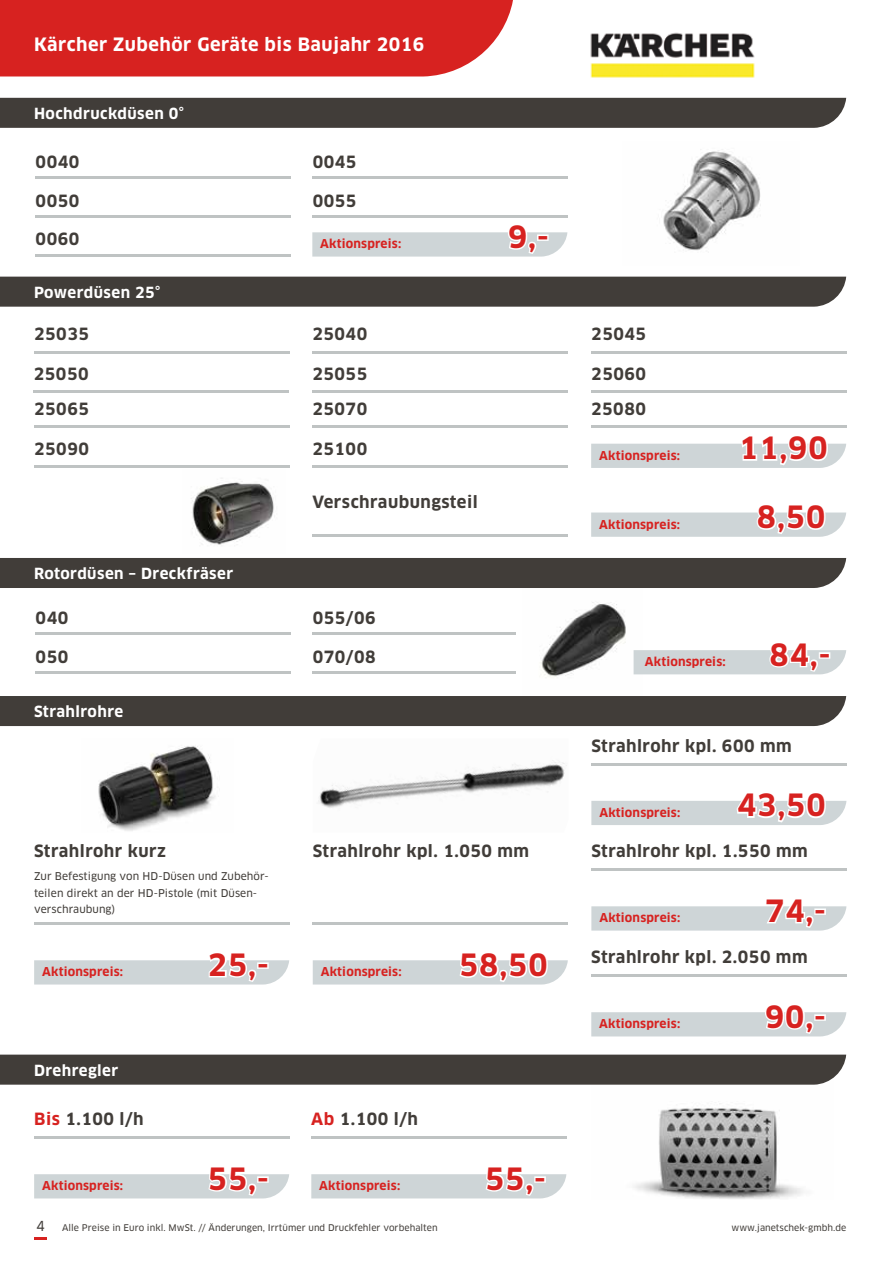
<style>
.page{position:relative;width:893px;height:1263px;background:#fff}
.page>*{position:absolute;margin:0;border:0;box-sizing:border-box;transform-origin:0 0}
.t1{font:700 30px "Clan OT";letter-spacing:.03em;color:#d72220}
.t2{font:700 18px "Clan OT";letter-spacing:.03em;color:#fff}
.t3{font:700 16.5px "Clan OT";letter-spacing:.03em;color:#413d39}
.t4{font:700 15px "Clan OT";letter-spacing:.03em;color:#fff}
.t5{font:13.5px "Clan OT News";color:#413d39}
.t6{font:700 12px "Clan OT";letter-spacing:.015em;color:#d72220}
.t7{font:10.5px/16.5px "Clan OT News";letter-spacing:.005em;color:#413d39}
.t8{font:9px "Clan OT News";letter-spacing:.005em;color:#413d39}
.s1{color:#d72220}
</style>
<div class="page">
<img style="left:634px;top:1103px;width:169px;height:96px">
<img style="left:663px;top:149px;width:98px;height:102px">
<img style="left:541px;top:602px;width:101px;height:76px">
<div style="left:0;top:0;width:513px;height:76px;background:#d72220"></div>
<svg style="left:34px;top:1237px;width:13px;height:2px"></svg>
<img style="left:590px;top:32px;width:165px;height:46px">
<div style="left:0;top:98px;width:846px;height:30px;background:#413d39"></div>
<div style="left:0;top:277px;width:846px;height:30px;background:#413d39"></div>
<div style="left:0;top:696px;width:846px;height:30px;background:#413d39"></div>
<div style="left:0;top:558px;width:846px;height:30px;background:#413d39"></div>
<svg style="left:0;top:1054px;width:846px;height:31px;background:#484440"></svg>
<svg style="left:312px;top:232px;width:255px;height:25px;background:#d2d9da"></svg>
<div style="left:537px;top:234px;width:12px;height:7px;border:3px solid #fff"></div>
<hr style="left:35px;top:176px;width:255px;height:2px;background:#bfc3c3">
<hr style="left:35px;top:632px;width:255px;height:2px;background:#bfc3c3">
<hr style="left:35px;top:216px;width:255px;height:2px;background:#bfc3c3">
<hr style="left:35px;top:672px;width:255px;height:2px;background:#bfc3c3">
<hr style="left:34px;top:352px;width:255px;height:2px;background:#bfc3c3">
<hr style="left:591px;top:352px;width:255px;height:2px;background:#bfc3c3">
<hr style="left:312px;top:390px;width:255px;height:2px;background:#bfc3c3">
<hr style="left:34px;top:425px;width:255px;height:3px;background:#bfc3c3">
<hr style="left:34px;top:466px;width:255px;height:2px;background:#bfc3c3">
<hr style="left:312px;top:352px;width:255px;height:2px;background:#bfc3c3">
<hr style="left:34px;top:390px;width:255px;height:2px;background:#bfc3c3">
<hr style="left:591px;top:390px;width:255px;height:2px;background:#bfc3c3">
<hr style="left:312px;top:425px;width:255px;height:3px;background:#bfc3c3">
<hr style="left:591px;top:425px;width:255px;height:3px;background:#bfc3c3">
<hr style="left:312px;top:466px;width:255px;height:2px;background:#bfc3c3">
<hr style="left:312px;top:535px;width:255px;height:2px;background:#bfc3c3">
<hr style="left:35px;top:254px;width:255px;height:3px;background:#bfc3c3">
<hr style="left:313px;top:176px;width:255px;height:2px;background:#bfc3c3">
<hr style="left:313px;top:632px;width:203px;height:2px;background:#bfc3c3">
<hr style="left:313px;top:216px;width:255px;height:2px;background:#bfc3c3">
<hr style="left:313px;top:672px;width:203px;height:2px;background:#bfc3c3">
<svg style="left:591px;top:443px;width:255px;height:25px"></svg>
<svg style="left:591px;top:512px;width:255px;height:25px;background:#d6dbdd"></svg>
<svg style="left:634px;top:636px;width:212px;height:38px"></svg>
<div style="left:819px;top:652px;width:11px;height:7px;border:3px solid #fff"></div>
<img style="left:191px;top:478px;width:83px;height:67px">
<img style="left:98px;top:746px;width:118px;height:85px">
<img style="left:318px;top:760px;width:249px;height:48px">
<hr style="left:34px;top:922px;width:255px;height:2px;background:#bfc3c3">
<hr style="left:34px;top:1136px;width:255px;height:3px;background:#bfc3c3">
<svg style="left:34px;top:960px;width:255px;height:24px;background:#d3d9db"></svg>
<div style="left:257px;top:962px;width:12px;height:7px;border:3px solid #fff"></div>
<svg style="left:34px;top:1174px;width:255px;height:24px;background:#d3d9db"></svg>
<div style="left:257px;top:1176px;width:12px;height:7px;border:3px solid #fff"></div>
<hr style="left:591px;top:763px;width:255px;height:2px;background:#bfc3c3">
<svg style="left:591px;top:801px;width:255px;height:24px"></svg>
<hr style="left:311px;top:1136px;width:255px;height:3px;background:#bfc3c3">
<svg style="left:311px;top:1174px;width:255px;height:24px;background:#d3d9db"></svg>
<div style="left:534px;top:1176px;width:12px;height:7px;border:3px solid #fff"></div>
<hr style="left:591px;top:868px;width:255px;height:3px;background:#bfc3c3">
<svg style="left:591px;top:906px;width:255px;height:24px;background:#d3d9db"></svg>
<div style="left:814px;top:908px;width:12px;height:7px;border:3px solid #fff"></div>
<hr style="left:591px;top:974px;width:255px;height:3px;background:#bfc3c3">
<svg style="left:591px;top:1012px;width:255px;height:24px;background:#d3d9db"></svg>
<div style="left:814px;top:1014px;width:12px;height:7px;border:3px solid #fff"></div>
<hr style="left:313px;top:922px;width:255px;height:2px;background:#bfc3c3">
<svg style="left:313px;top:960px;width:255px;height:24px"></svg>
<p class="t2" style="left:34px;top:34px;width:392px">Kärcher Zubehör Geräte bis Baujahr 2016</p>
<p class="t4" style="left:34px;top:104px;width:151px">Hochdruckdüsen 0°</p>
<p class="t3" style="left:36px;top:152px;width:45px">0040</p>
<p class="t3" style="left:36px;top:191px;width:45px">0050</p>
<p class="t3" style="left:36px;top:230px;width:45px">0060</p>
<p class="t4" style="left:34px;top:283px;width:128px">Powerdüsen 25°</p>
<p class="t3" style="left:313px;top:152px;width:45px">0045</p>
<p class="t3" style="left:313px;top:191px;width:45px">0055</p>
<p class="t6" style="left:320px;top:237px;width:82px">Aktionspreis:</p>
<h1 class="t1" style="left:508px;top:219px;width:42px">9,-</h1>
<p class="t3" style="left:34px;top:325px;width:56px">25035</p>
<p class="t3" style="left:591px;top:325px;width:56px">25045</p>
<p class="t3" style="left:312px;top:364px;width:56px">25055</p>
<p class="t3" style="left:34px;top:399px;width:56px">25065</p>
<p class="t3" style="left:34px;top:439px;width:56px">25090</p>
<p class="t3" style="left:312px;top:325px;width:56px">25040</p>
<p class="t3" style="left:34px;top:364px;width:56px">25050</p>
<p class="t3" style="left:591px;top:364px;width:56px">25060</p>
<p class="t3" style="left:312px;top:399px;width:56px">25070</p>
<p class="t3" style="left:591px;top:399px;width:56px">25080</p>
<p class="t3" style="left:312px;top:439px;width:56px">25100</p>
<p class="t3" style="left:312px;top:492px;width:167px">Verschraubungsteil</p>
<p class="t6" style="left:599px;top:448px;width:82px">Aktionspreis:</p>
<p class="t4" style="left:34px;top:565px;width:201px">Rotordüsen – Dreckfräser</p>
<p class="t3" style="left:36px;top:608px;width:34px">040</p>
<p class="t3" style="left:36px;top:647px;width:34px">050</p>
<p class="t4" style="left:34px;top:703px;width:91px">Strahlrohre</p>
<p class="t3" style="left:313px;top:608px;width:64px">055/06</p>
<p class="t3" style="left:313px;top:647px;width:64px">070/08</p>
<p class="t6" style="left:599px;top:517px;width:82px">Aktionspreis:</p>
<p class="t6" style="left:645px;top:655px;width:82px">Aktionspreis:</p>
<h1 class="t1" style="left:739px;top:431px;width:90px">11,90</h1>
<h1 class="t1" style="left:757px;top:500px;width:70px">8,50</h1>
<h1 class="t1" style="left:770px;top:637px;width:62px">84,-</h1>
<p class="t3" style="left:591px;top:736px;width:202px">Strahlrohr kpl. 600 mm</p>
<p class="t6" style="left:599px;top:805px;width:82px">Aktionspreis:</p>
<h1 class="t1" style="left:737px;top:788px;width:90px">43,50</h1>
<p class="t3" style="left:34px;top:841px;width:133px">Strahlrohr kurz</p>
<p class="t3" style="left:313px;top:841px;width:218px">Strahlrohr kpl. 1.050 mm</p>
<p class="t3" style="left:591px;top:841px;width:218px">Strahlrohr kpl. 1.550 mm</p>
<p class="t7" style="left:34px;top:868px;width:236px">Zur Befestigung von HD-Düsen und Zubehör&shy;teilen direkt an der HD-Pistole (mit Düsen&shy;verschraubung)</p>
<p class="t6" style="left:42px;top:965px;width:82px">Aktionspreis:</p>
<h1 class="t1" style="left:208px;top:947px;width:62px">25,-</h1>
<p class="t6" style="left:321px;top:965px;width:82px">Aktionspreis:</p>
<h1 class="t1" style="left:459px;top:948px;width:90px">58,50</h1>
<h1 class="t1" style="left:765px;top:893px;width:62px">74,-</h1>
<p class="t3" style="left:591px;top:947px;width:218px">Strahlrohr kpl. 2.050 mm</p>
<p class="t6" style="left:599px;top:911px;width:82px">Aktionspreis:</p>
<p class="t6" style="left:599px;top:1017px;width:82px">Aktionspreis:</p>
<h1 class="t1" style="left:765px;top:999px;width:62px">90,-</h1>
<p class="t4" style="left:34px;top:1061px;width:86px">Drehregler</p>
<p class="t3" style="left:34px;top:1109px;width:111px"><span class="s1">Bis</span> 1.100 l/h</p>
<p class="t3" style="left:311px;top:1109px;width:108px"><span class="s1">Ab</span> 1.100 l/h</p>
<p class="t6" style="left:42px;top:1179px;width:82px">Aktionspreis:</p>
<h1 class="t1" style="left:208px;top:1161px;width:62px">55,-</h1>
<p class="t6" style="left:319px;top:1179px;width:82px">Aktionspreis:</p>
<h1 class="t1" style="left:485px;top:1161px;width:62px">55,-</h1>
<p class="t5" style="left:36px;top:1218px;width:10px">4</p>
<p class="t8" style="left:62px;top:1222px;width:377px">Alle Preise in Euro inkl. MwSt. // Änderungen, Irrtümer und Druckfehler vorbehalten</p>
<p class="t8" style="left:732px;top:1222px;width:116px">www.janetschek-gmbh.de</p>
</div>
